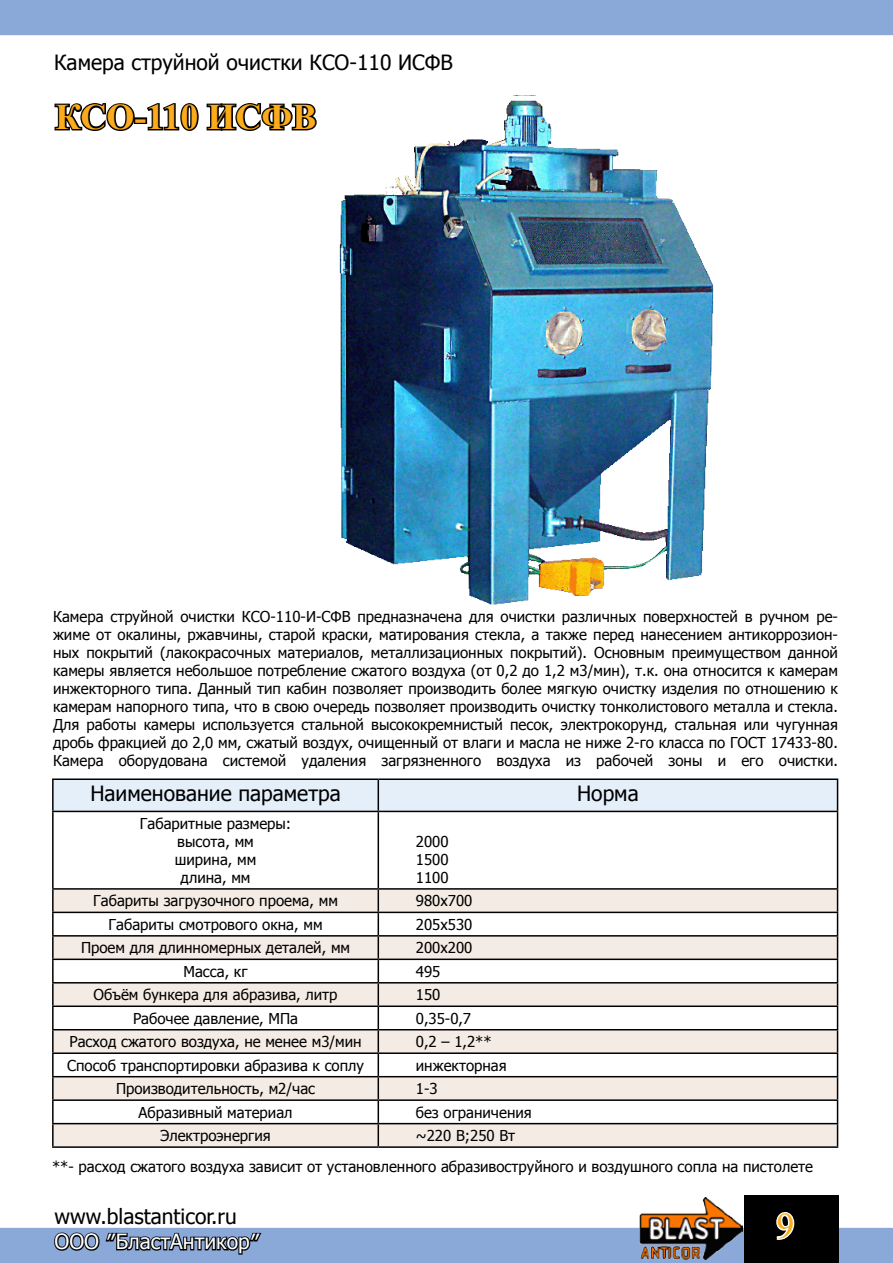
<style>
.page{position:relative;width:893px;height:1263px;background:#fff}
.page>*{position:absolute;margin:0;border:0;box-sizing:border-box;transform-origin:0 0}
.t1{font:700 36px "Times New Roman";color:#fbab1b}
.t2{font:36px "Times New Roman";color:#fbab1b}
.t3{font:21px "Tahoma";color:#000}
.t4{font:21px "Tahoma";color:#fefffd}
.t5{font:15px/18px "Tahoma";color:#000;text-align:justify}
</style>
<div class="page">
<div style="left:1px;top:1228px;width:891px;height:34px;background:#8ba9d8"></div>
<div style="left:0;top:1228px;width:893px;height:35px;border:2px solid #8ba9d8"></div>
<div style="left:1px;top:0;width:891px;height:34px;background:#8ba9d8"></div>
<div style="left:0;top:0;width:893px;height:35px;border:2px solid #8ba9d8"></div>
<img style="left:639px;top:1198px;width:103px;height:61px">
<div style="left:744px;top:1196px;width:95px;height:67px;background:#000"></div>
<svg style="left:776px;top:1212px;width:19px;height:28px"></svg>
<svg style="left:53px;top:1229px;width:210px;height:26px"></svg>
<svg style="left:54px;top:103px;width:81px;height:28px"></svg>
<div style="left:134px;top:117px;width:13px;height:7px;border:3px solid #000"></div>
<svg style="left:145px;top:103px;width:172px;height:28px"></svg>
<img style="left:339px;top:100px;width:375px;height:505px">
<div style="left:54px;top:780px;width:783px;height:31px;background:#e4eff9"></div>
<svg style="left:54px;top:812px;width:783px;height:76px"></svg>
<svg style="left:54px;top:890px;width:783px;height:256px;fill:#f4ebe4"></svg>
<svg style="left:54px;top:960px;width:783px;height:163px"></svg>
<hr style="left:52px;top:778px;width:326px;height:2px;background:#000">
<hr style="left:52px;top:780px;width:2px;height:31px;background:#000">
<hr style="left:378px;top:778px;width:460px;height:2px;background:#000">
<hr style="left:378px;top:780px;width:1px;height:31px;background:#000">
<hr style="left:837px;top:780px;width:1px;height:31px;background:#000">
<hr style="left:52px;top:811px;width:326px;height:1px;background:#000">
<hr style="left:52px;top:812px;width:2px;height:76px;background:#000">
<hr style="left:378px;top:811px;width:460px;height:1px;background:#000">
<hr style="left:378px;top:812px;width:1px;height:76px;background:#000">
<hr style="left:837px;top:812px;width:1px;height:76px;background:#000">
<hr style="left:52px;top:888px;width:326px;height:2px;background:#000">
<hr style="left:52px;top:890px;width:2px;height:22px;background:#000">
<hr style="left:378px;top:888px;width:460px;height:2px;background:#000">
<hr style="left:52px;top:912px;width:326px;height:1px;background:#000">
<hr style="left:52px;top:913px;width:2px;height:22px;background:#000">
<hr style="left:378px;top:912px;width:460px;height:1px;background:#000">
<hr style="left:52px;top:935px;width:326px;height:1px;background:#000">
<hr style="left:52px;top:936px;width:2px;height:22px;background:#000">
<hr style="left:378px;top:935px;width:460px;height:1px;background:#000">
<hr style="left:52px;top:958px;width:326px;height:2px;background:#000">
<hr style="left:52px;top:960px;width:2px;height:22px;background:#000">
<hr style="left:378px;top:958px;width:460px;height:2px;background:#000">
<hr style="left:52px;top:982px;width:326px;height:1px;background:#000">
<hr style="left:52px;top:983px;width:2px;height:22px;background:#000">
<hr style="left:378px;top:982px;width:460px;height:1px;background:#000">
<hr style="left:52px;top:1005px;width:326px;height:2px;background:#000">
<hr style="left:52px;top:1007px;width:2px;height:22px;background:#000">
<hr style="left:378px;top:1005px;width:460px;height:2px;background:#000">
<hr style="left:52px;top:1029px;width:326px;height:1px;background:#000">
<hr style="left:52px;top:1030px;width:2px;height:22px;background:#000">
<hr style="left:378px;top:1029px;width:460px;height:1px;background:#000">
<hr style="left:52px;top:1052px;width:326px;height:2px;background:#000">
<hr style="left:52px;top:1054px;width:2px;height:22px;background:#000">
<hr style="left:378px;top:1052px;width:460px;height:2px;background:#000">
<hr style="left:52px;top:1076px;width:326px;height:1px;background:#000">
<hr style="left:52px;top:1077px;width:2px;height:22px;background:#000">
<hr style="left:378px;top:1076px;width:460px;height:1px;background:#000">
<hr style="left:52px;top:1099px;width:326px;height:2px;background:#000">
<hr style="left:52px;top:1101px;width:2px;height:22px;background:#000">
<hr style="left:378px;top:1099px;width:460px;height:2px;background:#000">
<hr style="left:52px;top:1123px;width:326px;height:1px;background:#000">
<hr style="left:52px;top:1124px;width:2px;height:22px;background:#000">
<hr style="left:378px;top:1123px;width:460px;height:1px;background:#000">
<svg style="left:378px;top:890px;width:1px;height:256px"></svg>
<svg style="left:837px;top:890px;width:1px;height:256px"></svg>
<hr style="left:52px;top:1146px;width:326px;height:2px;background:#000">
<hr style="left:378px;top:1146px;width:460px;height:2px;background:#000">
<h2 class="t3" style="left:54px;top:48px;width:400px">Камера струйной очистки КСО-110 ИСФВ</h2>
<h1 class="t1" style="left:55px;top:92px;width:263px">КСО-110 ИСФВ</h1>
<p class="t5" style="left:53px;top:606px;width:786px">Камера струйной очистки КСО-110-И-СФВ предназначена для очистки различных поверхностей в ручном ре&shy;жиме от окалины, ржавчины, старой краски, матирования стекла, а также перед нанесением антикоррозион&shy;ных покрытий (лакокрасочных материалов, металлизационных покрытий). Основным преимуществом данной камеры является небольшое потребление сжатого воздуха (от 0,2 до 1,2 м3/мин), т.к. она относится к камерам инжекторного типа. Данный тип кабин позволяет производить более мягкую очистку изделия по отношению к камерам напорного типа, что в свою очередь позволяет производить очистку тонколистового металла и стекла.<br>Для работы камеры используется стальной высококремнистый песок, электрокорунд, стальная или чугунная дробь фракцией до 2,0 мм, сжатый воздух, очищенный от влаги и масла не ниже 2-го класса по ГОСТ 17433-80.<br>Камера оборудована системой удаления загрязненного воздуха из рабочей зоны и его очистки.</p>
<h2 class="t3" style="left:90px;top:779px;width:252px">Наименование параметра</h2>
<h2 class="t3" style="left:577px;top:779px;width:63px">Норма</h2>
<p class="t5" style="left:140px;top:814px;width:153px;text-align:center">Габаритные размеры: высота, мм<br>ширина, мм<br>длина, мм</p>
<p class="t5" style="left:416px;top:832px;width:34px">2000<br>1500<br>1100</p>
<p class="t5" style="left:93px;top:891px;width:246px">Габариты загрузочного проема, мм</p>
<p class="t5" style="left:416px;top:891px;width:58px">980х700</p>
<p class="t5" style="left:109px;top:915px;width:215px">Габариты смотрового окна, мм</p>
<p class="t5" style="left:416px;top:915px;width:58px">205x530</p>
<p class="t5" style="left:81px;top:938px;width:271px">Проем для длинномерных деталей, мм</p>
<p class="t5" style="left:416px;top:938px;width:58px">200x200</p>
<p class="t5" style="left:184px;top:961px;width:66px">Масса, кг</p>
<p class="t5" style="left:416px;top:961px;width:26px">495</p>
<p class="t5" style="left:94px;top:985px;width:245px">Объём бункера для абразива, литр</p>
<p class="t5" style="left:416px;top:985px;width:26px">150</p>
<p class="t5" style="left:133px;top:1008px;width:167px">Рабочее давление, МПа</p>
<p class="t5" style="left:416px;top:1008px;width:57px">0,35-0,7</p>
<p class="t5" style="left:69px;top:1032px;width:294px">Расход сжатого воздуха, не менее м3/мин</p>
<p class="t5" style="left:416px;top:1032px;width:77px">0,2 – 1,2**</p>
<p class="t5" style="left:67px;top:1055px;width:298px">Способ транспортировки абразива к соплу</p>
<p class="t5" style="left:416px;top:1055px;width:92px">инжекторная</p>
<p class="t5" style="left:116px;top:1079px;width:201px">Производительность, м2/час</p>
<p class="t5" style="left:416px;top:1079px;width:23px">1-3</p>
<p class="t5" style="left:139px;top:1102px;width:155px">Абразивный материал</p>
<p class="t5" style="left:416px;top:1102px;width:117px">без ограничения</p>
<p class="t5" style="left:160px;top:1126px;width:112px">Электроэнергия</p>
<p class="t5" style="left:52px;top:1119px;width:762px;line-height:31.2px;text-indent:364px">~220 В;250 Вт<br>**- расход сжатого воздуха зависит от установленного абразивоструйного и воздушного сопла на пистолете</p>
<h2 class="t3" style="left:55px;top:1202px;width:184px">www.blastanticor.ru</h2>
<h2 class="t4" style="left:55px;top:1227px;width:207px">ООО ″БластАнтикор″</h2>
<h1 class="t2" style="left:776px;top:1201px;width:19px">9</h1>
</div>
